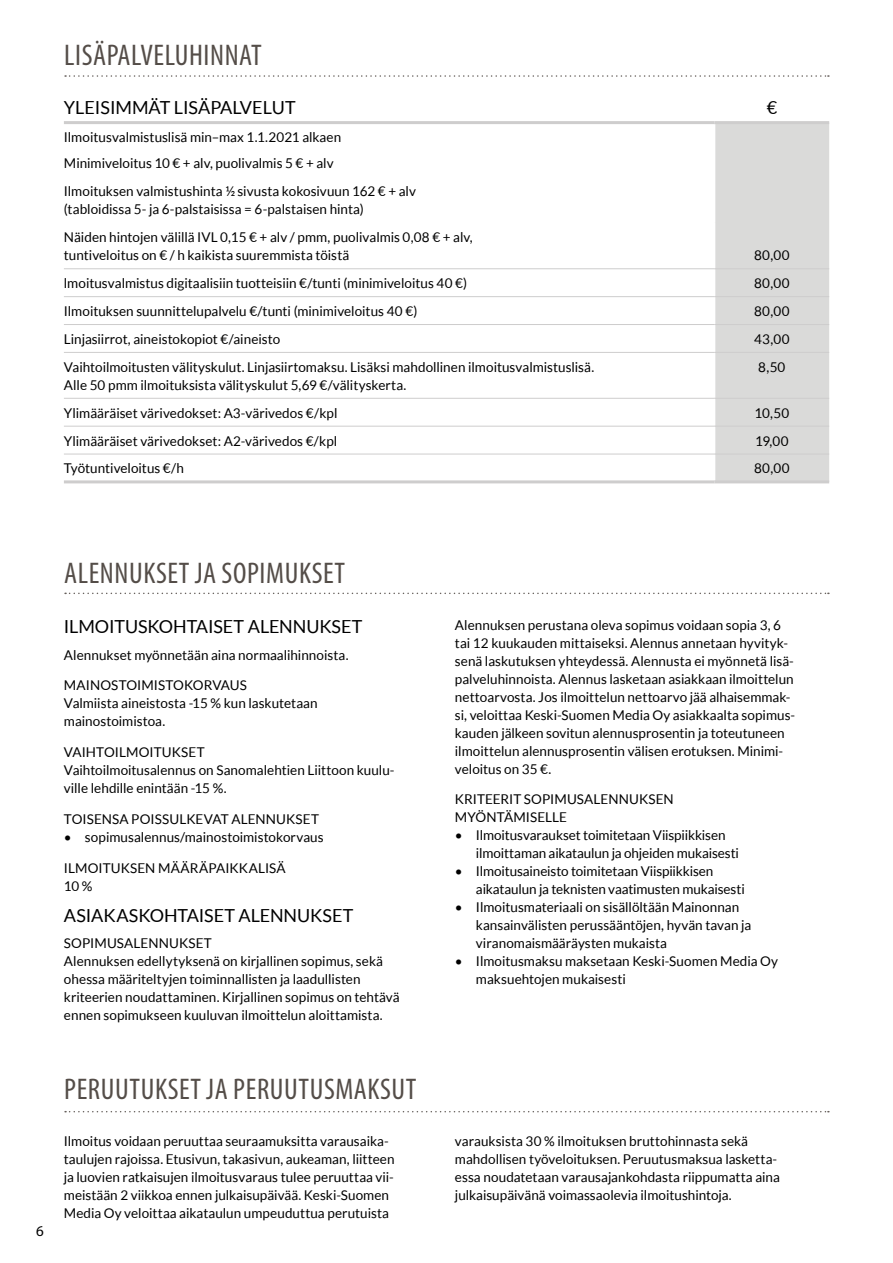
<style>
.page{position:relative;width:893px;height:1263px;background:#fff}
.page>*{position:absolute;margin:0;border:0;box-sizing:border-box;transform-origin:0 0}
.t1{font:condensed 30px "Myriad Pro";letter-spacing:.02em;color:#544d48}
.t2{font:18px "Lato";color:#000}
.t3{font:15px "Myriad Pro";color:#000}
.t4{font:13.5px/18px "Lato";color:#000}
</style>
<div class="page">
<svg style="left:65px;top:75px;width:764px;height:2px"></svg>
<svg style="left:64px;top:124px;width:765px;height:356px"></svg>
<hr style="left:64px;top:480px;width:651px;height:3px;background:#cecdcd">
<hr style="left:715px;top:480px;width:114px;height:3px;background:#cecdcd">
<hr style="left:64px;top:296px;width:651px;height:1px;background:#cecdcd">
<hr style="left:715px;top:296px;width:114px;height:1px;background:#cecdcd">
<hr style="left:64px;top:324px;width:651px;height:1px;background:#cecdcd">
<hr style="left:715px;top:324px;width:114px;height:1px;background:#cecdcd">
<hr style="left:64px;top:352px;width:651px;height:1px;background:#cecdcd">
<hr style="left:715px;top:352px;width:114px;height:1px;background:#cecdcd">
<hr style="left:64px;top:398px;width:651px;height:1px;background:#cecdcd">
<hr style="left:715px;top:398px;width:114px;height:1px;background:#cecdcd">
<hr style="left:64px;top:426px;width:651px;height:1px;background:#cecdcd">
<hr style="left:715px;top:426px;width:114px;height:1px;background:#cecdcd">
<hr style="left:64px;top:454px;width:651px;height:1px;background:#cecdcd">
<hr style="left:715px;top:454px;width:114px;height:1px;background:#cecdcd">
<hr style="left:64px;top:121px;width:651px;height:3px;background:#cecdcd">
<hr style="left:715px;top:121px;width:114px;height:3px;background:#cecdcd">
<hr style="left:64px;top:268px;width:651px;height:1px;background:#cecdcd">
<hr style="left:715px;top:268px;width:114px;height:1px;background:#cecdcd">
<svg style="left:65px;top:1111px;width:764px;height:1px"></svg>
<svg style="left:65px;top:593px;width:764px;height:1px"></svg>
<h1 class="t1" style="left:64px;top:37px;width:199px">LISÄPALVELUHINNAT</h1>
<h2 class="t2" style="left:64px;top:98px;width:233px">YLEISIMMÄT LISÄPALVELUT</h2>
<h2 class="t2" style="left:767px;top:98px;width:12px">€</h2>
<p class="t4" style="left:64px;top:124px;width:279px;line-height:26.5px">Ilmoitusvalmistuslisä min–max 1.1.2021 alkaen<br>Minimiveloitus 10 € + alv, puolivalmis 5 € + alv</p>
<p class="t4" style="left:64px;top:182px;width:354px">Ilmoituksen valmistushinta ½ sivusta kokosivuun 162 € + alv (tabloidissa 5- ja 6-palstaisissa = 6-palstaisen hinta)</p>
<p class="t4" style="left:64px;top:228px;width:410px">Näiden hintojen välillä IVL 0,15 € + alv / pmm, puolivalmis 0,08 € + alv, tuntiveloitus on € / h kaikista suuremmista töistä</p>
<p class="t4" style="left:754px;top:246px;width:37px">80,00</p>
<p class="t4" style="left:64px;top:274px;width:405px">lmoitusvalmistus digitaalisiin tuotteisiin €/tunti (minimiveloitus 40 €)</p>
<p class="t4" style="left:754px;top:274px;width:37px">80,00</p>
<p class="t4" style="left:64px;top:302px;width:355px">Ilmoituksen suunnittelupalvelu €/tunti (minimiveloitus 40 €)</p>
<p class="t4" style="left:754px;top:302px;width:37px">80,00</p>
<p class="t4" style="left:64px;top:330px;width:218px">Linjasiirrot, aineistokopiot €/aineisto</p>
<p class="t4" style="left:754px;top:330px;width:37px">43,00</p>
<p class="t4" style="left:64px;top:358px;width:532px">Vaihtoilmoitusten välityskulut. Linjasiirtomaksu. Lisäksi mahdollinen ilmoitusvalmistuslisä.<br>Alle 50 pmm ilmoituksista välityskulut 5,69 €/välityskerta.</p>
<p class="t4" style="left:758px;top:358px;width:29px">8,50</p>
<p class="t4" style="left:64px;top:404px;width:275px">Ylimääräiset värivedokset: A3-värivedos €/kpl</p>
<p class="t4" style="left:755px;top:404px;width:36px">10,50</p>
<p class="t4" style="left:64px;top:432px;width:275px">Ylimääräiset värivedokset: A2-värivedos €/kpl</p>
<p class="t4" style="left:755px;top:432px;width:35px">19,00</p>
<p class="t4" style="left:64px;top:459px;width:122px">Työtuntiveloitus €/h</p>
<p class="t4" style="left:754px;top:459px;width:37px">80,00</p>
<h1 class="t1" style="left:64px;top:555px;width:282px">ALENNUKSET JA SOPIMUKSET</h1>
<h2 class="t2" style="left:64px;top:617px;width:300px">ILMOITUSKOHTAISET ALENNUKSET</h2>
<p class="t4" style="left:64px;top:646px;width:286px">Alennukset myönnetään aina normaalihinnoista.</p>
<p class="t4" style="left:64px;top:676px;width:255px">MAINOSTOIMISTOKORVAUS<br>Valmiista aineistosta -15 % kun laskutetaan mainostoimistoa.</p>
<p class="t4" style="left:64px;top:743px;width:332px">VAIHTOILMOITUKSET<br>Vaihtoilmoitusalennus on Sanomalehtien Liittoon kuulu&shy;ville lehdille enintään -15 %.</p>
<p class="t4" style="left:64px;top:810px;width:257px">TOISENSA POISSULKEVAT ALENNUKSET</p>
<p class="t4" style="left:64px;top:828px;width:261px">• sopimusalennus/mainostoimistokorvaus</p>
<p class="t4" style="left:64px;top:859px;width:223px">ILMOITUKSEN MÄÄRÄPAIKKALISÄ<br>10 %</p>
<h2 class="t2" style="left:64px;top:905px;width:291px">ASIAKASKOHTAISET ALENNUKSET</h2>
<p class="t4" style="left:64px;top:934px;width:337px">SOPIMUSALENNUKSET<br>Alennuksen edellytyksenä on kirjallinen sopimus, sekä ohessa määriteltyjen toiminnallisten ja laadullisten kriteerien noudattaminen. Kirjallinen sopimus on tehtävä ennen sopimukseen kuuluvan ilmoittelun aloittamista.</p>
<p class="t4" style="left:455px;top:616px;width:342px">Alennuksen perustana oleva sopimus voidaan sopia 3, 6 tai 12 kuukauden mittaiseksi. Alennus annetaan hyvityk&shy;senä laskutuksen yhteydessä. Alennusta ei myönnetä lisä&shy;palveluhinnoista. Alennus lasketaan asiakkaan ilmoittelun nettoarvosta. Jos ilmoittelun nettoarvo jää alhaisemmak&shy;si, veloittaa Keski-Suomen Media Oy asiakkaalta sopimus&shy;kauden jälkeen sovitun alennusprosentin ja toteutuneen ilmoittelun alennusprosentin välisen erotuksen. Minimi&shy;veloitus on 35 €.</p>
<p class="t4" style="left:455px;top:790px;width:220px">KRITEERIT SOPIMUSALENNUKSEN<br>MYÖNTÄMISELLE</p>
<p class="t4" style="left:476px;top:826px;width:265px;text-indent:-21px">• Ilmoitusvaraukset toimitetaan Viispiikkisen ilmoittaman aikataulun ja ohjeiden mukaisesti</p>
<p class="t4" style="left:476px;top:862px;width:270px;text-indent:-21px">• Ilmoitusaineisto toimitetaan Viispiikkisen aikataulun ja teknisten vaatimusten mukaisesti</p>
<p class="t4" style="left:476px;top:898px;width:277px;text-indent:-21px">• Ilmoitusmateriaali on sisällöltään Mainonnan kansainvälisten perussääntöjen, hyvän tavan ja viranomaismääräysten mukaista</p>
<p class="t4" style="left:476px;top:952px;width:304px;text-indent:-21px">• Ilmoitusmaksu maksetaan Keski-Suomen Media Oy maksuehtojen mukaisesti</p>
<p class="t3" style="left:36px;top:1222px;width:9px">6</p>
<h1 class="t1" style="left:64px;top:1070px;width:354px">PERUUTUKSET JA PERUUTUSMAKSUT</h1>
<p class="t4" style="left:64px;top:1132px;width:332px">Ilmoitus voidaan peruuttaa seuraamuksitta varausaika&shy;taulujen rajoissa. Etusivun, takasivun, aukeaman, liitteen ja luovien ratkaisujen ilmoitusvaraus tulee peruuttaa vii&shy;meistään 2 viikkoa ennen julkaisupäivää. Keski-Suomen Media Oy veloittaa aikataulun umpeuduttua perutuista</p>
<p class="t4" style="left:455px;top:1131px;width:326px">varauksista 30 % ilmoituksen bruttohinnasta sekä mahdollisen työveloituksen. Peruutusmaksua lasketta&shy;essa noudatetaan varausajankohdasta riippumatta aina julkaisupäivänä voimassaolevia ilmoitushintoja.</p>
</div>
